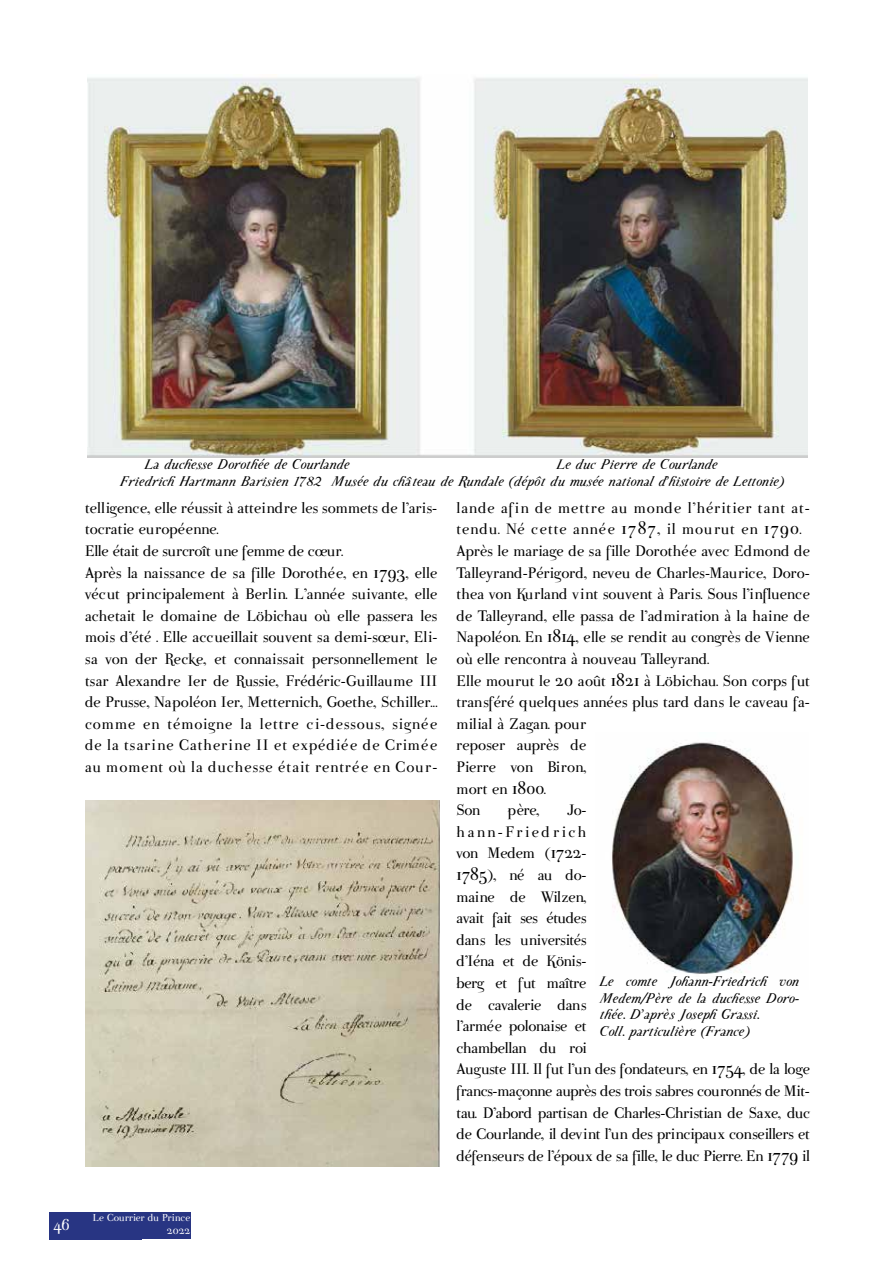
<style>
.page{position:relative;width:893px;height:1263px;background:#fff}
.page>*{position:absolute;margin:0;border:0;box-sizing:border-box;transform-origin:0 0}
.t1{font:18px/21.6px "Parma Petit";color:#000}
.t2{font:18px/21.6px "Parma Petit";letter-spacing:-.02em;color:#000}
.t3{font:italic 16.5px/16.5px "Parma Petit";color:#000}
.t4{font:16.5px "Parma Petit";color:#fff}
.t5{font:12px/12.9px "Parma Petit";color:#fff;text-align:right}
</style>
<div class="page">
<div style="left:50px;top:1212px;width:92px;height:27px;background:#283583"></div>
<div style="left:88px;top:1212px;width:103px;height:27px;background:#283583"></div>
<img style="left:88px;top:77px;width:720px;height:380px">
<img style="left:612px;top:742px;width:182px;height:232px">
<img style="left:86px;top:800px;width:354px;height:367px">
<p class="t3" style="left:145px;top:457px;width:206px">La duchesse Dorothée de Courlande</p>
<p class="t3" style="left:121px;top:457px;width:666px;text-indent:436px">Le duc Pierre de Courlande<br>Friedrich Hartmann Barisien 1782 Musée du château de Rundale (dépôt du musée national d’histoire de Lettonie)</p>
<p class="t1" style="left:85px;top:497px;width:354px">telligence, elle réussit à atteindre les sommets de l’aris&shy;tocratie européenne.<br>Elle était de surcroît une femme de cœur.<br>Après la naissance de sa fille Dorothée, en 1793, elle vécut principalement à Berlin. L’année suivante, elle achetait le domaine de Löbichau où elle passera les mois d’été . Elle accueillait souvent sa demi-sœur, Eli&shy;sa von der Recke, et connaissait personnellement le tsar Alexandre Ier de Russie, Frédéric-Guillaume III de Prusse, Napoléon Ier, Metternich, Goethe, Schiller... comme en témoigne la lettre ci-dessous, signée de la tsarine Catherine II et expédiée de Crimée au moment où la duchesse était rentrée en Cour-</p>
<p class="t1" style="left:457px;top:497px;width:355px">lande afin de mettre au monde l’héritier tant at&shy;tendu. Né cette année 1787, il mourut en 1790.<br>Après le mariage de sa fille Dorothée avec Edmond de Talleyrand-Périgord, neveu de Charles-Maurice, Doro&shy;thea von Kurland vint souvent à Paris. Sous l’influence de Talleyrand, elle passa de l’admiration à la haine de Napoléon. En 1814, elle se rendit au congrès de Vienne où elle rencontra à nouveau Talleyrand.<br>Elle mourut le 20 août 1821 à Löbichau. Son corps fut transféré quelques années plus tard dans le caveau fa&shy;milial à Zagan. pour<br>reposer auprès de<br>Pierre von Biron,<br>mort en 1800.<br>Son</p>
<p class="t1" style="left:508px;top:799px;width:33px">père,</p>
<p class="t2" style="left:457px;top:799px;width:355px;text-indent:110px">Jo-<br>hann-Friedrich<br>von Medem (1722-<br>1785), né au do-<br>maine de Wilzen,<br>avait fait ses études<br>dans les universités<br>d’Iéna et de Könis-<br>berg et fut maître<br>de cavalerie dans<br>l’armée polonaise et<br>chambellan du roi<br>Auguste III. Il fut l’un des fondateurs, en 1754, de la loge francs-maçonne auprès des trois sabres couronnés de Mit&shy;tau. D’abord partisan de Charles-Christian de Saxe, duc de Courlande, il devint l’un des principaux conseillers et défenseurs de l’époux de sa fille, le duc Pierre. En 1779 il</p>
<p class="t3" style="left:600px;top:973px;width:201px">Le comte Johann-Friedrich von<br>Medem/Père de la duchesse Doro&shy;thée. D’après Joseph Grassi.<br>Coll. particulière (France)</p>
<p class="t4" style="left:54px;top:1216px;width:18px">46</p>
<p class="t5" style="left:93px;top:1211px;width:99px">Le Courrier du Prince<br>2022</p>
</div>
